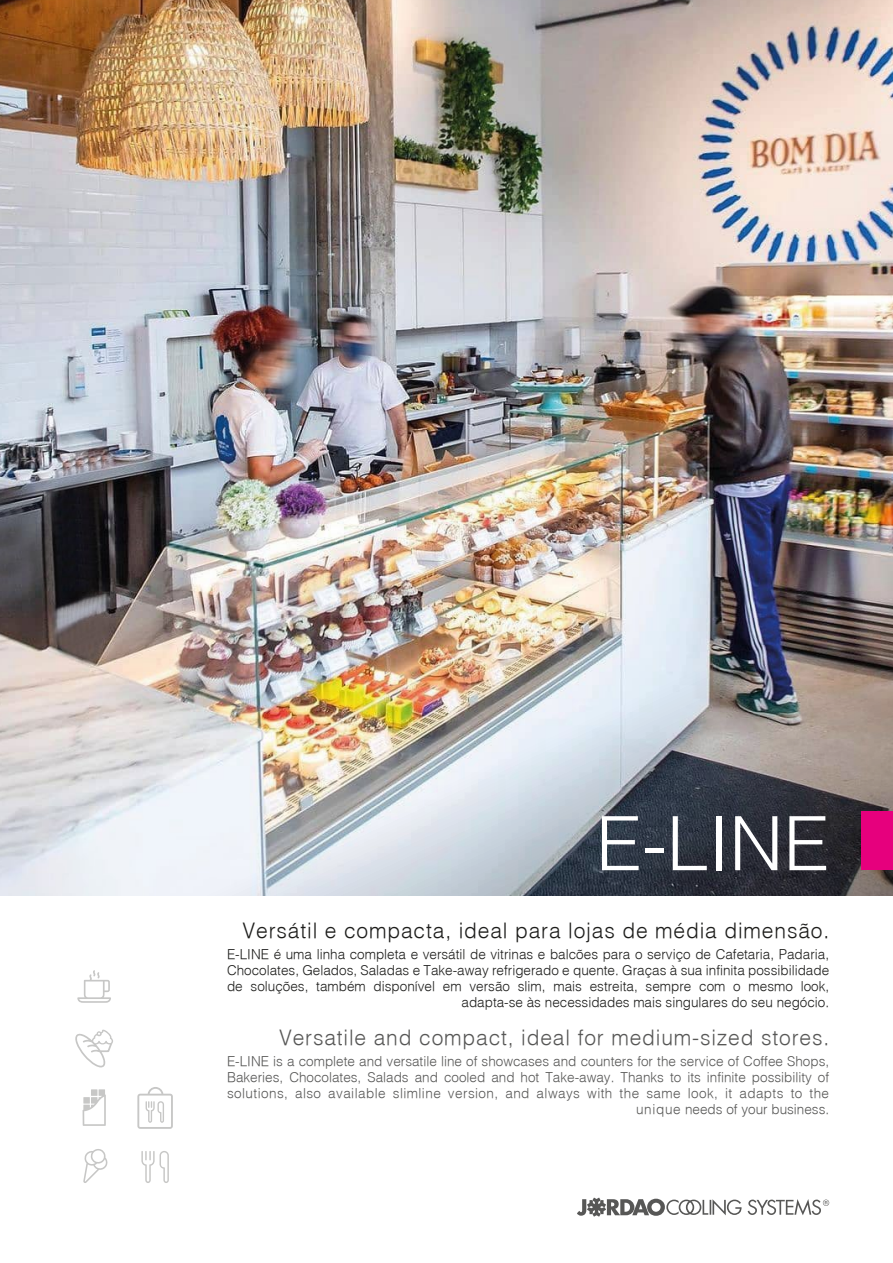
<style>
.page{position:relative;width:893px;height:1263px;background:#fff}
.page>*{position:absolute;margin:0;border:0;box-sizing:border-box;transform-origin:0 0}
.t1{font:300 75px "Helvetica";color:#fff}
.t2{font:300 21px "Helvetica";letter-spacing:.04em;color:#1d1d1b}
.t3{font:300 21px "Helvetica";letter-spacing:.04em;color:#575756}
.t4{font:300 13.5px/16.2px "Helvetica";color:#1d1d1b;text-align:right}
.t5{font:300 13.5px/16.2px "Helvetica";color:#575756;text-align:right}
</style>
<div class="page">
<img style="left:0;top:0;width:893px;height:524px">
<img style="left:0;top:524px;width:893px;height:371px">
<div style="left:861px;top:811px;width:32px;height:59px;background:#e6007d"></div>
<svg style="left:577px;top:1197px;width:252px;height:20px"></svg>
<svg style="left:77px;top:970px;width:34px;height:33px"></svg>
<svg style="left:75px;top:1029px;width:38px;height:38px"></svg>
<svg style="left:137px;top:1087px;width:36px;height:42px"></svg>
<svg style="left:141px;top:1151px;width:28px;height:32px"></svg>
<svg style="left:83px;top:1089px;width:23px;height:37px"></svg>
<svg style="left:83px;top:1149px;width:25px;height:34px"></svg>
<h1 class="t1" style="left:596px;top:797px;width:235px">E-LINE</h1>
<h2 class="t2" style="left:243px;top:917px;width:588px">Versátil e compacta, ideal para lojas de média dimensão.</h2>
<p class="t4" style="left:227px;top:945px;width:604px">E-LINE é uma linha completa e versátil de vitrinas e balcões para o serviço de Cafetaria, Padaria, Chocolates, Gelados, Saladas e Take-away refrigerado e quente. Graças à sua infinita possibilidade de soluções, também disponível em versão slim, mais estreita, sempre com o mesmo look, adapta-se às necessidades mais singulares do seu negócio.</p>
<h2 class="t3" style="left:279px;top:1024px;width:552px">Versatile and compact, ideal for medium-sized stores.</h2>
<p class="t5" style="left:227px;top:1052px;width:604px">E-LINE is a complete and versatile line of showcases and counters for the service of Coffee Shops, Bakeries, Chocolates, Salads and cooled and hot Take-away. Thanks to its infinite possibility of solutions, also available slimline version, and always with the same look, it adapts to the unique needs of your business.</p>
</div>
